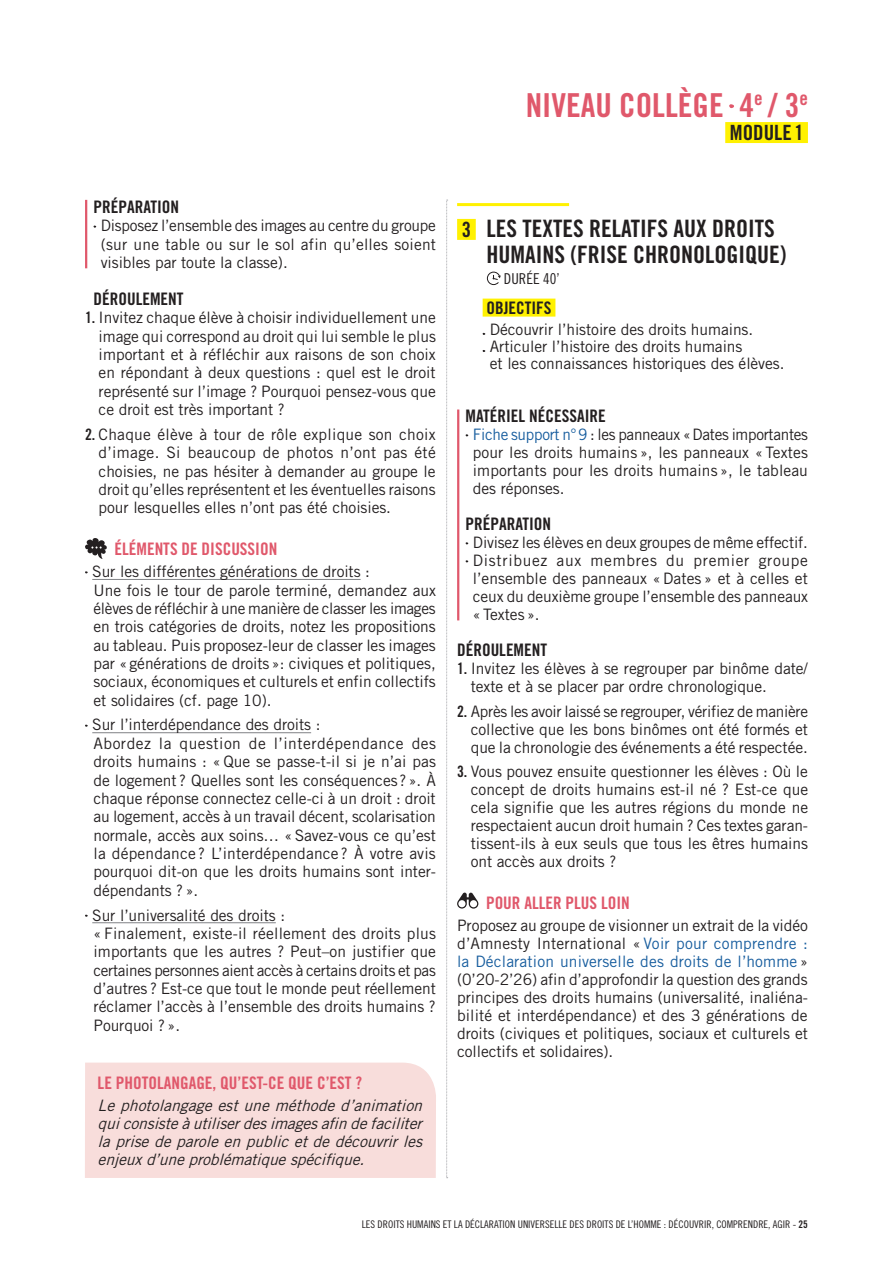
<style>
.page{position:relative;width:893px;height:1263px;background:#fff}
.page>*{position:absolute;margin:0;border:0;box-sizing:border-box;transform-origin:0 0}
.t1{font:33px "Trade Gothic Bold Cond Twenty";color:#e0586b}
.t2{font:24px/25.2px "Trade Gothic Bold Cond Twenty";color:#231f20}
.t3{font:21px "Trade Gothic Bold Cond Twenty";color:#231f20}
.t4{font:17.25px "Trade Gothic Bold Cond Twenty";color:#231f20}
.t5{font:17.25px "Trade Gothic Bold Cond Twenty";color:#e0586b}
.t6{font:15.75px/18.3px "Trade Gothic";letter-spacing:-.005em;color:#231f20;text-align:justify}
.t7{font:italic 15.75px/18px "Trade Gothic";color:#231f20;text-align:justify}
.t8{font:15px "Trade Gothic Cond Eighteen";color:#231f20}
.t9{font:10.5px "Trade Gothic Cond Eighteen";color:#231f20}
.s1{font-family:"Trade Gothic Bold Cond Twenty"}
.s2{font-size:21px}
.s3{color:#175d9e}
</style>
<div class="page">
<div style="left:725px;top:122px;width:83px;height:21px;background:#fff101"></div>
<svg style="left:729px;top:104px;width:5px;height:4px"></svg>
<hr style="left:0;top:315px;width:1px;height:173px;background:#eea7a8">
<hr style="left:92px;top:579px;width:269px;height:1px;background:#808285">
<hr style="left:92px;top:732px;width:219px;height:1px;background:#808285">
<hr style="left:92px;top:922px;width:184px;height:1px;background:#808285">
<svg style="left:85px;top:538px;width:22px;height:21px"></svg>
<div style="left:457px;top:219px;width:19px;height:21px;background:#fff101"></div>
<div style="left:483px;top:299px;width:72px;height:18px;background:#fff101"></div>
<hr style="left:457px;top:203px;width:112px;height:3px;background:#fff101">
<svg style="left:487px;top:272px;width:14px;height:13px"></svg>
<svg style="left:457px;top:892px;width:21px;height:16px"></svg>
<svg style="left:446px;top:200px;width:2px;height:978px"></svg>
<div style="left:85px;top:1062px;width:351px;height:116px;background:#f8dddb"></div>
<hr style="left:457px;top:409px;width:2px;height:211px;background:#e0586b">
<hr style="left:85px;top:200px;width:2px;height:68px;background:#e0586b">
<h1 class="t1" style="left:526px;top:85px;width:284px">NIVEAU COLLÈGE 4<sup>e</sup> / 3<sup>e</sup></h1>
<h3 class="t3" style="left:730px;top:120px;width:75px">MODULE 1</h3>
<p class="t4" style="left:94px;top:196px;width:87px">PRÉPARATION</p>
<p class="t6" style="left:101px;top:216px;width:337px">Disposez l’ensemble des images au centre du groupe (sur une table ou sur le sol afin qu’elles soient visibles par toute la classe).</p>
<p class="t4" style="left:94px;top:288px;width:92px">DÉROULEMENT</p>
<p class="t6" style="left:99px;top:308px;width:339px;text-indent:-14px"><span class="s1">1.</span> Invitez chaque élève à choisir individuellement une image qui correspond au droit qui lui semble le plus important et à réfléchir aux raisons de son choix en répondant à deux questions : quel est le droit représenté sur l’image ? Pourquoi pensez-vous que ce droit est très important ?</p>
<p class="t6" style="left:99px;top:425px;width:339px;text-indent:-14px"><span class="s1">2.</span> Chaque élève à tour de rôle explique son choix d’image. Si beaucoup de photos n’ont pas été choisies, ne pas hésiter à demander au groupe le droit qu’elles représentent et les éventuelles raisons pour lesquelles elles n’ont pas été choisies.</p>
<p class="t5" style="left:114px;top:538px;width:164px">ÉLÉMENTS DE DISCUSSION</p>
<p class="t6" style="left:92px;top:562px;width:345px;text-align:left">Sur les différentes générations de droits :<br>Une fois le tour de parole terminé, demandez aux élèves de réfléchir à une manière de classer les images en trois catégories de droits, notez les propositions au tableau. Puis proposez-leur de classer les images par « générations de droits »: civiques et politiques, sociaux, économiques et culturels et enfin collectifs et solidaires (cf. page 10).</p>
<p class="t6" style="left:92px;top:715px;width:345px;text-align:left">Sur l’interdépendance des droits :<br>Abordez la question de l’interdépendance des droits humains : « Que se passe-t-il si je n’ai pas de logement ? Quelles sont les conséquences ? ». À chaque réponse connectez celle-ci à un droit : droit au logement, accès à un travail décent, scolarisation normale, accès aux soins… « Savez-vous ce qu’est la dépendance ? L’interdépendance ? À votre avis pourquoi dit-on que les droits humains sont inter&shy;dépendants ? ».</p>
<p class="t6" style="left:92px;top:905px;width:345px;text-align:left">Sur l’universalité des droits :<br>« Finalement, existe-il réellement des droits plus importants que les autres ? Peut–on justifier que certaines personnes aient accès à certains droits et pas d’autres ? Est-ce que tout le monde peut réellement réclamer l’accès à l’ensemble des droits humains ?<br>Pourquoi ? ».</p>
<p class="t5" style="left:98px;top:1072px;width:266px">LE PHOTOLANGAGE, QU’EST-CE QUE C’EST ?</p>
<p class="t7" style="left:98px;top:1096px;width:331px">Lephotolangageestuneméthoded’animation quiconsisteàutiliserdesimagesafindefaciliter laprisedeparoleenpublicetdedécouvrirles enjeuxd’uneproblématiquespécifique.</p>
<h2 class="t2" style="left:486px;top:216px;width:301px;text-indent:-25px"><span class="s2">3</span> LES TEXTES RELATIFS AUX DROITS<br>HUMAINS (FRISE CHRONOLOGIQUE)</h2>
<p class="t8" style="left:504px;top:269px;width:57px">DURÉE 40’</p>
<p class="t4" style="left:486px;top:297px;width:67px">OBJECTIFS</p>
<p class="t6" style="left:490px;top:321px;width:296px;line-height:17.1px;text-align:left">Découvrir l’histoire des droits humains.<br>Articuler l’histoire des droits humains<br>et les connaissances historiques des élèves.</p>
<p class="t4" style="left:466px;top:405px;width:142px">MATÉRIEL NÉCESSAIRE</p>
<p class="t6" style="left:473px;top:425px;width:337px"><span class="s3">Fiche support n°9</span> : les panneaux «Dates importantes pour les droits humains », les panneaux « Textes importants pour les droits humains », le tableau des réponses.</p>
<p class="t4" style="left:466px;top:513px;width:87px">PRÉPARATION</p>
<p class="t6" style="left:473px;top:533px;width:337px">Divisez les élèves en deux groupes de même effectif.<br>Distribuez aux membres du premier groupe l’ensemble des panneaux « Dates » et à celles et ceux du deuxième groupe l’ensemble des panneaux « Textes ».</p>
<p class="t4" style="left:457px;top:639px;width:92px">DÉROULEMENT</p>
<p class="t6" style="left:471px;top:659px;width:339px;text-indent:-14px"><span class="s1">1.</span> Invitez les élèves à se regrouper par binôme date/ texte et à se placer par ordre chronologique.</p>
<p class="t6" style="left:471px;top:702px;width:339px;text-indent:-14px"><span class="s1">2.</span> Après les avoir laissé se regrouper, vérifiez de manière collective que les bons binômes ont été formés et que la chronologie des événements a été respectée.</p>
<p class="t6" style="left:471px;top:762px;width:339px;text-indent:-14px"><span class="s1">3.</span> Vous pouvez ensuite questionner les élèves : Où le concept de droits humains est-il né ? Est-ce que cela signifie que les autres régions du monde ne respectaient aucun droit humain ? Ces textes garan&shy;tissent-ils à eux seuls que tous les êtres humains ont accès aux droits ?</p>
<p class="t5" style="left:486px;top:892px;width:145px">POUR ALLER PLUS LOIN</p>
<p class="t6" style="left:457px;top:916px;width:352px">Proposez au groupe de visionner un extrait de la vidéo d’Amnesty International « <span class="s3">Voir pour comprendre : la Déclaration universelle des droits de l’homme</span> » (0’20-2’26) afin d’approfondir la question des grands principes des droits humains (universalité, inaliéna&shy;bilité et interdépendance) et des 3 générations de droits (civiques et politiques, sociaux et culturels et collectifs et solidaires).</p>
<p class="t9" style="left:362px;top:1218px;width:448px">LES DROITS HUMAINS ET LA DÉCLARATION UNIVERSELLE DES DROITS DE L’HOMME : DÉCOUVRIR, COMPRENDRE, AGIR - <span class="s1">25</span></p>
</div>
